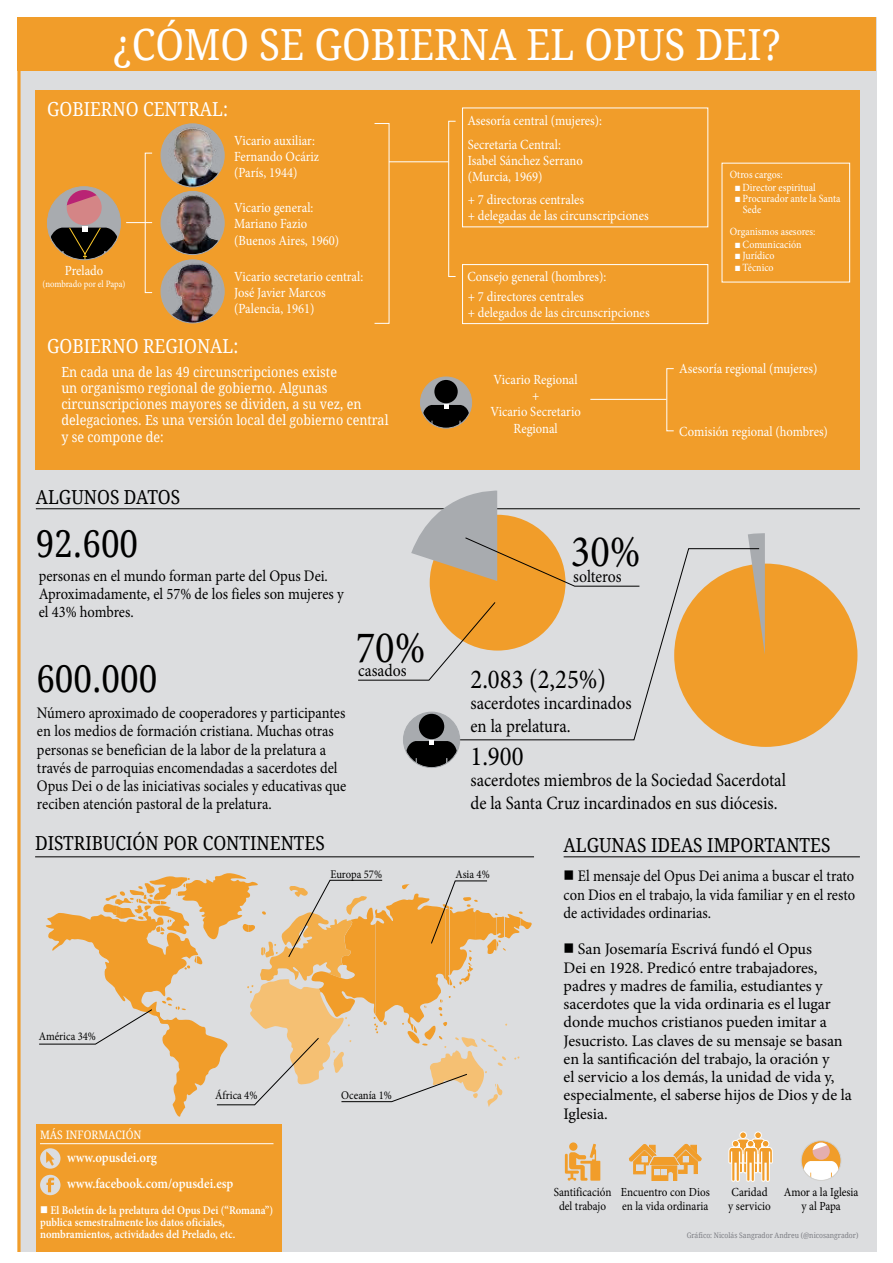
<style>
.page{position:relative;width:893px;height:1263px;background:#fff}
.page>*{position:absolute;margin:0;border:0;box-sizing:border-box;transform-origin:0 0}
.t1{font:45.15px "Minion Pro";color:#000;scale:.9 1}
.t2{font:42.9px "Droid Serif";color:#fff;scale:.9 1}
.t3{font:36.9px "Droid Serif";color:#000;scale:.9 1}
.t4{font:27.45px "Minion Pro";color:#000;scale:.9 1}
.t5{font:19.35px "Droid Serif";color:#000;scale:.9 1}
.t6{font:19.35px "Droid Serif";color:#fff;scale:.9 1}
.t7{font:18.75px/22.6px "Minion Pro";color:#000;scale:.9 1}
.t8{font:17.4px "Minion Pro";color:#000;scale:.9 1}
.t9{font:16.05px/18.3px "Minion Pro";letter-spacing:-.005em;color:#000;scale:.9 1}
.t10{font:16.05px/18.3px "Minion Pro";letter-spacing:-.005em;color:#000}
.t11{font:600 14.1px/25.5px "Minion Pro";color:#fff;scale:.9 1}
.t12{font:13.95px/16px "Minion Pro";color:#fff;scale:.9 1}
.t13{font:13.95px/16px "Droid Serif";color:#fff;scale:.9 1}
.t14{font:12.3px/13.5px "Minion Pro";color:#000;text-align:center;scale:.9 1}
.t15{font:600 11.85px/11.9px "Minion Pro";color:#fff;scale:.9 1}
.t16{font:11.85px "Minion Pro";color:#000;scale:.9 1}
.t17{font:11.7px "Droid Serif";color:#fff;scale:.9 1}
.t18{font:11.1px/13.2px "Minion Pro";color:#fff;scale:.9 1}
.t19{font:9.6px "Minion Pro";letter-spacing:-.005em;color:#fff;scale:.9 1}
.t20{font:7.5px "Droid Serif";color:#7c7d83;scale:.9 1}
</style>
<div class="page">
<hr style="left:892px;top:1126px;width:1px;height:137px;background:#f19d2a">
<div style="left:19px;top:17px;width:857px;height:1235px;background:#dcdddf"></div>
<div style="left:17px;top:17px;width:859px;height:54px;background:#f19d2a"></div>
<svg style="left:17px;top:71px;width:4px;height:1181px;background:#f0ac4f"></svg>
<div style="left:36px;top:90px;width:824px;height:380px;background:#f19d2a"></div>
<div style="left:47px;top:187px;width:73px;height:73px;background:#a8abaf;border-radius:50%"></div>
<div style="left:67px;top:190px;width:35px;height:35px;background:#d48586;border-radius:50%"></div>
<svg style="left:67px;top:190px;width:32px;height:15px"></svg>
<svg style="left:48px;top:227px;width:72px;height:33px"></svg>
<div style="left:47px;top:186px;width:74px;height:74px;border:1px solid #a8abaf;border-radius:50%"></div>
<img style="left:161px;top:124px;width:63px;height:63px;border-radius:32px">
<div style="left:161px;top:124px;width:64px;height:63px;border:1px solid #a8abaf;border-radius:50%"></div>
<img style="left:161px;top:191px;width:63px;height:64px;border-radius:32px">
<div style="left:161px;top:191px;width:64px;height:64px;border:1px solid #a8abaf;border-radius:50%"></div>
<img style="left:161px;top:260px;width:63px;height:63px;border-radius:32px">
<div style="left:161px;top:260px;width:64px;height:63px;border:1px solid #a8abaf;border-radius:50%"></div>
<svg style="left:126px;top:222px;width:25px;height:1px"></svg>
<hr style="left:389px;top:161px;width:59px;height:1px;background:#fff">
<div style="left:145px;top:153px;width:8px;height:140px;border:1px solid #fff"></div>
<div style="left:448px;top:121px;width:8px;height:156px;border:1px solid #fff"></div>
<hr style="left:36px;top:508px;width:824px;height:1px;background:#000">
<div style="left:674px;top:564px;width:183px;height:183px;background:#f19d2a;border-radius:50%"></div>
<svg style="left:748px;top:533px;width:17px;height:121px"></svg>
<svg style="left:457px;top:548px;width:303px;height:192px"></svg>
<div style="left:403px;top:712px;width:57px;height:55px;background:#a8abaf;border-radius:50%"></div>
<div style="left:419px;top:714px;width:25px;height:25px;background:#000;border-radius:50%"></div>
<svg style="left:406px;top:740px;width:52px;height:27px"></svg>
<div style="left:403px;top:712px;width:57px;height:56px;border:1px solid #a8abaf;border-radius:50%"></div>
<div style="left:430px;top:515px;width:135px;height:135px;background:#f19d2a;border-radius:50%"></div>
<svg style="left:358px;top:602px;width:138px;height:79px"></svg>
<svg style="left:411px;top:490px;width:229px;height:97px"></svg>
<hr style="left:35px;top:856px;width:499px;height:1px;background:#000">
<hr style="left:564px;top:856px;width:296px;height:1px;background:#000">
<svg style="left:39px;top:873px;width:493px;height:244px"></svg>
<div style="left:462px;top:264px;width:246px;height:60px;border:1px solid #fff"></div>
<svg style="left:565px;top:1143px;width:35px;height:38px"></svg>
<div style="left:569px;top:1142px;width:8px;height:9px;background:#f19d2a;border-radius:50%"></div>
<svg style="left:629px;top:1143px;width:73px;height:38px"></svg>
<div style="left:801px;top:1141px;width:40px;height:39px;background:#f19d2a;border-radius:50%"></div>
<div style="left:813px;top:1142px;width:17px;height:18px;background:#e4aeaf;border-radius:50%"></div>
<svg style="left:813px;top:1142px;width:15px;height:8px"></svg>
<svg style="left:803px;top:1161px;width:36px;height:18px"></svg>
<div style="left:801px;top:1140px;width:40px;height:41px;border:1px solid #cfd1d2;border-radius:50%"></div>
<hr style="left:590px;top:399px;width:76px;height:1px;background:#fff">
<div style="left:420px;top:377px;width:52px;height:51px;background:#a8abaf;border-radius:50%"></div>
<div style="left:434px;top:380px;width:24px;height:23px;background:#000;border-radius:50%"></div>
<div style="left:420px;top:377px;width:52px;height:51px;border:1px solid #a8abaf;border-radius:50%"></div>
<svg style="left:422px;top:405px;width:48px;height:23px"></svg>
<div style="left:36px;top:1125px;width:245px;height:127px;background:#f19d2a"></div>
<hr style="left:40px;top:1143px;width:233px;height:1px;background:#fff">
<div style="left:40px;top:1175px;width:20px;height:20px;background:#dcdddf;border-radius:50%"></div>
<svg style="left:46px;top:1178px;width:8px;height:14px"></svg>
<div style="left:40px;top:1148px;width:20px;height:21px;background:#dcdddf;border-radius:50%"></div>
<svg style="left:46px;top:1151px;width:8px;height:14px"></svg>
<svg style="left:729px;top:1132px;width:43px;height:50px"></svg>
<h2 class="t2" style="left:113px;top:21px;width:744px">¿CÓMO SE GOBIERNA EL OPUS DEI?</h2>
<p class="t6" style="left:47px;top:98px;width:203px">GOBIERNO CENTRAL:</p>
<p class="t12" style="left:467px;top:112px;width:151px">Asesoría central (mujeres):</p>
<p class="t12" style="left:65px;top:263px;width:44px">Prelado</p>
<p class="t19" style="left:42px;top:277px;width:94px">(nombrado por el Papa)</p>
<p class="t12" style="left:234px;top:132px;width:96px">Vicario auxiliar:<br>Fernando Ocáriz (París, 1944)</p>
<p class="t12" style="left:234px;top:200px;width:118px">Vicario general:<br>Mariano Fazio (Buenos Aires, 1960)</p>
<p class="t12" style="left:234px;top:268px;width:145px">Vicario secretario central:<br>José Javier Marcos (Palencia, 1961)</p>
<p class="t6" style="left:47px;top:335px;width:214px">GOBIERNO REGIONAL:</p>
<p class="t13" style="left:61px;top:364px;width:365px">En cada una de las 49 circunscripciones existe<br>un organismo regional de gobierno. Algunas circunscripciones mayores se dividen, a su vez, en delegaciones. Es una versión local del gobierno central y se compone de:</p>
<p class="t5" style="left:36px;top:486px;width:162px">ALGUNOS DATOS</p>
<h3 class="t3" style="left:36px;top:523px;width:115px">92.600</h3>
<p class="t9" style="left:39px;top:567px;width:340px">personas en el mundo forman parte del Opus Dei.<br>Aproximadamente, el 57% de los fieles son mujeres y el 43% hombres.</p>
<h3 class="t3" style="left:36px;top:657px;width:136px">600.000</h3>
<p class="t9" style="left:37px;top:704px;width:345px">Número aproximado de cooperadores y participantes en los medios de formación cristiana. Muchas otras personas se benefician de la labor de la prelatura a través de parroquias encomendadas a sacerdotes del Opus Dei o de las iniciativas sociales y educativas que reciben atención pastoral de la prelatura.</p>
<h1 class="t1" style="left:356px;top:617px;width:79px">70%</h1>
<p class="t8" style="left:358px;top:659px;width:55px">casados</p>
<p class="t12" style="left:468px;top:137px;width:129px">Secretaria Central:<br>Isabel Sánchez Serrano (Murcia, 1969)</p>
<p class="t12" style="left:468px;top:192px;width:203px">+ 7 directoras centrales<br>+ delegadas de las circunscripciones</p>
<p class="t12" style="left:467px;top:268px;width:156px">Consejo general (hombres):</p>
<p class="t12" style="left:468px;top:289px;width:204px">+ 7 directores centrales<br>+ delegados de las circunscripciones</p>
<p class="t12" style="left:491px;top:372px;width:102px;text-align:center">Vicario Regional +<br>Vicario Secretario<br>Regional</p>
<p class="t18" style="left:743px;top:168px;width:83px;text-indent:-13px">Otros cargos:<br>Director espiritual</p>
<p class="t18" style="left:743px;top:193px;width:110px;line-height:11.1px">Procurador ante la Santa<br>Sede</p>
<p class="t18" style="left:730px;top:225px;width:97px;text-align:center">Organismos asesores:<br>Comunicación</p>
<p class="t18" style="left:743px;top:250px;width:37px;line-height:11.1px">Jurídico<br>Técnico</p>
<p class="t12" style="left:679px;top:360px;width:155px">Asesoría regional (mujeres)</p>
<p class="t12" style="left:679px;top:423px;width:167px">Comisión regional (hombres)</p>
<h1 class="t1" style="left:571px;top:521px;width:79px">30%</h1>
<p class="t8" style="left:573px;top:564px;width:55px">solteros</p>
<h3 class="t4" style="left:470px;top:661px;width:152px">2.083 (2,25%)</h3>
<p class="t7" style="left:470px;top:692px;width:180px">sacerdotes incardinados en la prelatura.</p>
<h3 class="t4" style="left:470px;top:738px;width:60px">1.900</h3>
<p class="t7" style="left:470px;top:769px;width:352px">sacerdotes miembros de la Sociedad Sacerdotal de la Santa Cruz incardinados en sus diócesis.</p>
<p class="t5" style="left:35px;top:832px;width:323px">DISTRIBUCIÓN POR CONTINENTES</p>
<p class="t5" style="left:564px;top:834px;width:298px">ALGUNAS IDEAS IMPORTANTES</p>
<p class="t16" style="left:331px;top:866px;width:59px">Europa 57%</p>
<p class="t16" style="left:455px;top:866px;width:39px">Asia 4%</p>
<p class="t9" style="left:564px;top:867px;width:325px;text-align:justify;text-indent:14px">El mensaje del Opus Dei anima a buscar el trato con Dios en el trabajo, la vida familiar y en el resto de actividades ordinarias.</p>
<p class="t10" style="left:564px;top:940px;width:290px;text-indent:14px">San Josemaría Escrivá fundó el Opus<br>Dei en 1928. Predicó entre trabajadores, padres y madres de familia, estudiantes y sacerdotes que la vida ordinaria es el lugar donde muchos cristianos pueden imitar a Jesucristo. Las claves de su mensaje se basan en la santificación del trabajo, la oración y<br>el servicio a los demás, la unidad de vida y, especialmente, el saberse hijos de Dios y de la Iglesia.</p>
<p class="t16" style="left:39px;top:1028px;width:65px">América 34%</p>
<p class="t16" style="left:215px;top:1087px;width:48px">África 4%</p>
<p class="t16" style="left:341px;top:1087px;width:58px">Oceanía 1%</p>
<p class="t17" style="left:40px;top:1128px;width:114px">MÁS INFORMACIÓN</p>
<p class="t11" style="left:67px;top:1145px;width:186px">www.opusdei.org www.facebook.com/opusdei.esp</p>
<p class="t15" style="left:40px;top:1204px;width:261px;text-indent:10px">El Boletín de la prelatura del Opus Dei (“Romana”) publica semestralmente los datos oficiales, nombramientos, actividades del Prelado, etc.</p>
<p class="t14" style="left:554px;top:1185px;width:66px">Santificación del trabajo</p>
<p class="t14" style="left:728px;top:1185px;width:49px;text-align:left">Caridad y servicio</p>
<p class="t14" style="left:621px;top:1185px;width:100px;text-align:left">Encuentro con Dios en la vida ordinaria</p>
<p class="t14" style="left:784px;top:1185px;width:85px">Amor a la Iglesia y al Papa</p>
<p class="t20" style="left:687px;top:1231px;width:192px">Gráfico: Nicolás Sangrador Andreu (@nicosangrador)</p>
</div>
